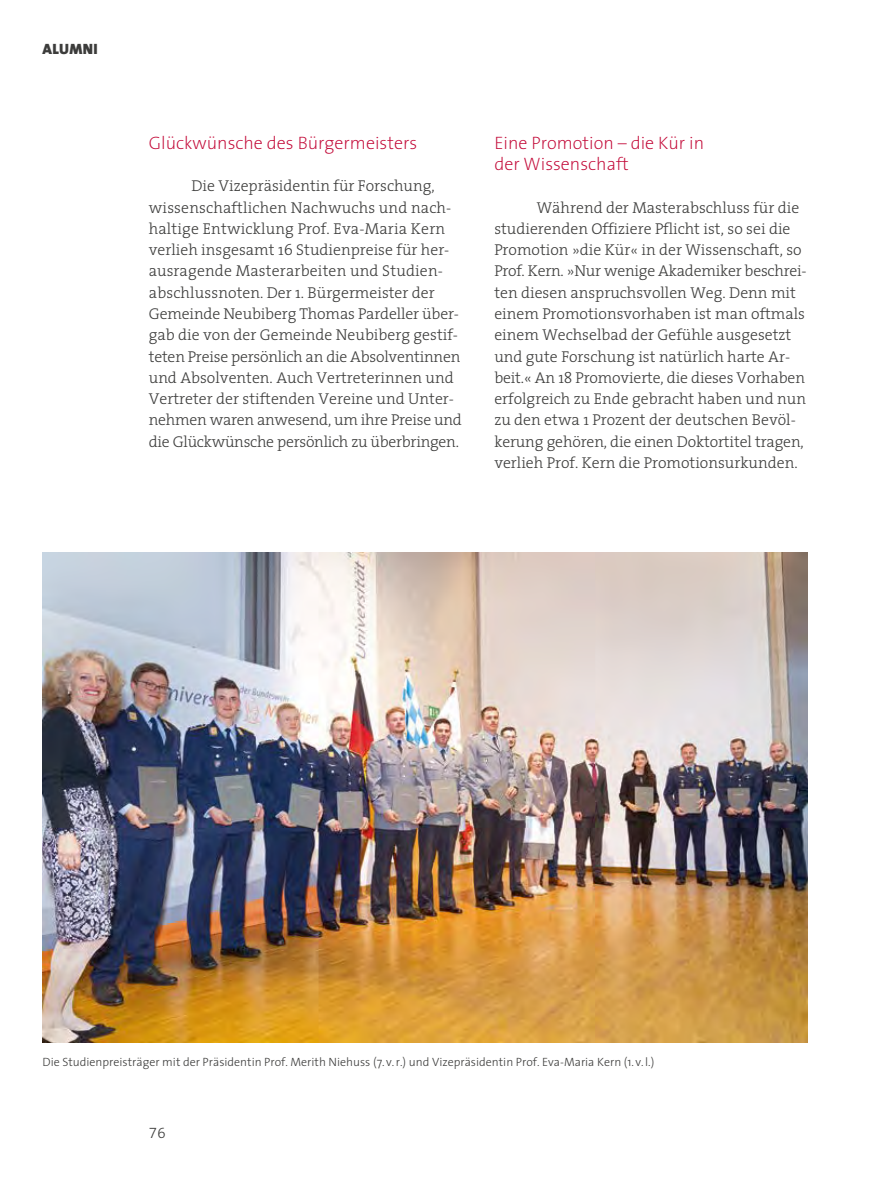
<style>
.page{position:relative;width:893px;height:1191px;background:#fff}
.page>*{position:absolute;margin:0;border:0;box-sizing:border-box;transform-origin:0 0}
.t1{font:200 18px/21.3px "The Sans";color:#c20736}
.t2{font:300 15.75px/21.3px "The Serif";color:#3c3c3b}
.t3{font:900 15px "The Sans";letter-spacing:.02em;color:#3c3c3b}
.t4{font:15px "The Sans Light Expert";color:#3c3c3b}
.t5{font:300 12px "The Sans";color:#3c3c3b}
</style>
<div class="page">
<img style="left:43px;top:553px;width:765px;height:489px">
<p class="t3" style="left:43px;top:36px;width:57px">ALUMNI</p>
<p class="t1" style="left:149px;top:131px;width:270px">Glückwünsche des Bürgermeisters</p>
<p class="t2" style="left:149px;top:175px;width:314px;text-indent:43px">Die Vizepräsidentin für Forschung, wissenschaftlichen Nachwuchs und nach&shy;haltige Entwicklung Prof. Eva-Maria Kern verlieh insgesamt 16 Studienpreise für her&shy;ausragende Masterarbeiten und Studien&shy;abschlussnoten. Der 1. Bürgermeister der Gemeinde Neubiberg Thomas Pardeller über&shy;gab die von der Gemeinde Neubiberg gestif&shy;teten Preise persönlich an die Absolventinnen und Absolventen. Auch Vertreterinnen und Vertreter der stiftenden Vereine und Unter&shy;nehmen waren anwesend, um ihre Preise und die Glückwünsche persönlich zu überbringen.</p>
<p class="t1" style="left:494px;top:131px;width:211px">Eine Promotion – die Kür in der Wissenschaft</p>
<p class="t2" style="left:494px;top:196px;width:314px;text-indent:43px">Während der Masterabschluss für die studierenden Offiziere Pflicht ist, so sei die Promotion »die Kür« in der Wissenschaft, so Prof. Kern. »Nur wenige Akademiker beschrei&shy;ten diesen anspruchsvollen Weg. Denn mit einem Promotionsvorhaben ist man oftmals einem Wechselbad der Gefühle ausgesetzt und gute Forschung ist natürlich harte Ar&shy;beit.« An 18 Promovierte, die dieses Vorhaben erfolgreich zu Ende gebracht haben und nun zu den etwa 1 Prozent der deutschen Bevöl&shy;kerung gehören, die einen Doktortitel tragen, verlieh Prof. Kern die Promotionsurkunden.</p>
<p class="t5" style="left:43px;top:1052px;width:613px">Die Studienpreisträger mit der Präsidentin Prof. Merith Niehuss (7. v. r.) und Vizepräsidentin Prof. Eva-Maria Kern (1. v. l.)</p>
<p class="t4" style="left:149px;top:1121px;width:18px">76</p>
</div>
